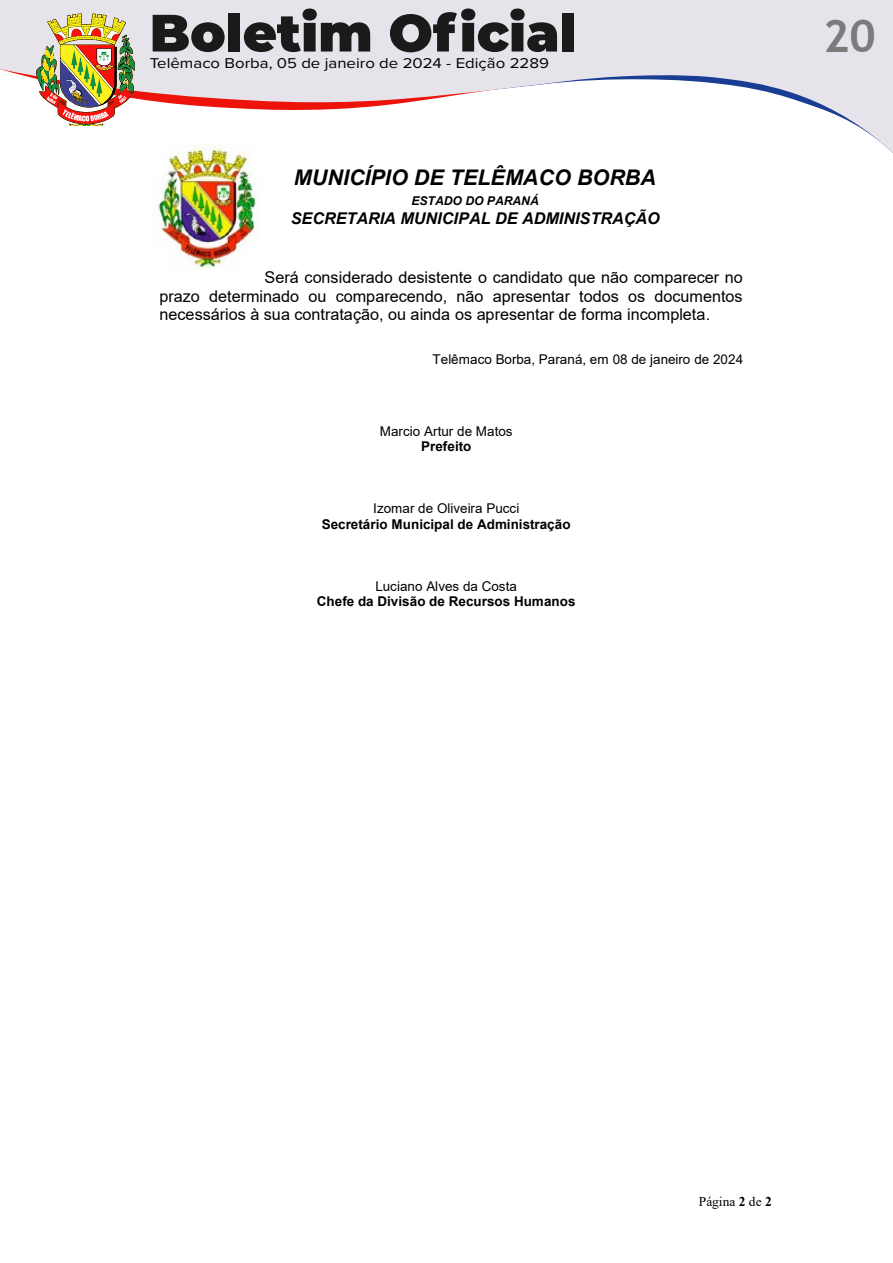
<style>
.page{position:relative;width:893px;height:1263px;background:#fff}
.page>*{position:absolute;margin:0;border:0;box-sizing:border-box;transform-origin:0 0}
.t1{font:700 45px "Trebuchet MS";color:#7c7b7b}
.t2{font:italic 700 21.6px "Arial";color:#000}
.t3{font:16.2px/18.6px "Arial";letter-spacing:.005em;color:#000;text-align:justify}
.t4{font:italic 700 16.2px "Arial";color:#000}
.t5{font:14.7px "Proxima Nova";color:#000;scale:1.14 1}
.t6{font:13.5px "Arial";color:#000}
.t7{font:700 13.5px "Arial";color:#000}
.t8{font:13.5px "Times New Roman";color:#000}
.t9{font:italic 700 12.15px "Arial";color:#000}
.s1{font-weight:700}
</style>
<div class="page">
<div style="left:0;top:0;width:893px;height:9px;background:#e6e3eb"></div>
<svg style="left:0;top:9px;width:893px;height:144px"></svg>
<div style="left:45px;top:126px;width:803px;height:1137px;background:#fff"></div>
<img style="left:158px;top:145px;width:103px;height:125px">
<p class="t5" style="left:150px;top:53px;width:352px">Telêmaco Borba, 05 de janeiro de 2024 - Edição 2289</p>
<h2 class="t2" style="left:294px;top:163px;width:364px">MUNICÍPIO DE TELÊMACO BORBA</h2>
<p class="t9" style="left:411px;top:192px;width:129px">ESTADO DO PARANÁ</p>
<p class="t4" style="left:291px;top:208px;width:371px">SECRETARIA MUNICIPAL DE ADMINISTRAÇÃO</p>
<p class="t3" style="left:159px;top:268px;width:585px;text-indent:105px">Será considerado desistente o candidato que não comparecer no prazo determinado ou comparecendo, não apresentar todos os documentos necessários à sua contratação, ou ainda os apresentar de forma incompleta.</p>
<p class="t6" style="left:432px;top:350px;width:312px">Telêmaco Borba, Paraná, em 08 de janeiro de 2024</p>
<p class="t6" style="left:380px;top:422px;width:134px">Marcio Artur de Matos</p>
<p class="t7" style="left:421px;top:437px;width:52px">Prefeito</p>
<p class="t6" style="left:373px;top:499px;width:148px">Izomar de Oliveira Pucci</p>
<p class="t7" style="left:322px;top:514px;width:250px">Secretário Municipal de Administração</p>
<p class="t6" style="left:375px;top:577px;width:143px">Luciano Alves da Costa</p>
<p class="t7" style="left:317px;top:592px;width:260px">Chefe da Divisão de Recursos Humanos</p>
<h1 class="t1" style="left:823px;top:8px;width:54px">20</h1>
<p class="t8" style="left:699px;top:1192px;width:75px">Página <span class="s1">2</span> de <span class="s1">2</span></p>
</div>
